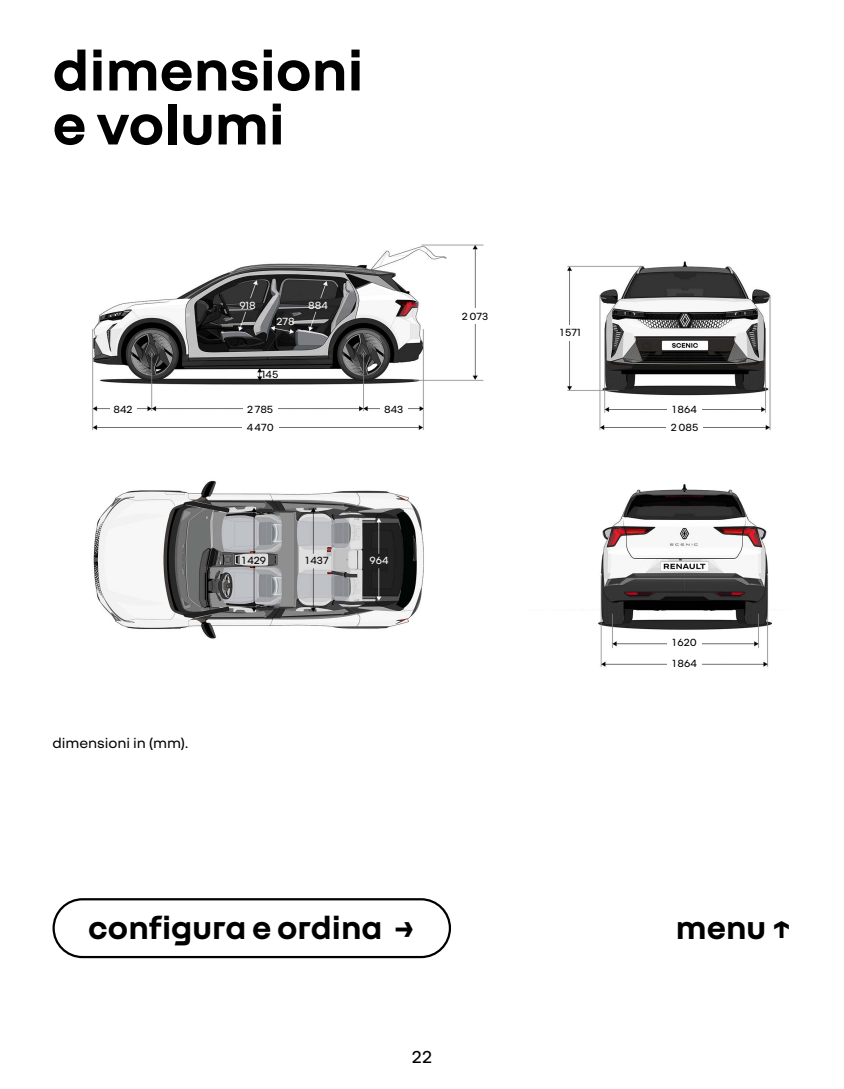
<style>
.page{position:relative;width:844px;height:1089px;background:#fff}
.page>*{position:absolute;margin:0;border:0;box-sizing:border-box;transform-origin:0 0}
.t1{font:700 59.25px/54px "Nouvel R";color:#000}
.t2{font:700 33.75px "Nouvel R";color:#000}
.t3{font:18.75px "Nouvel R";color:#000}
.t4{font:15px "Nouvel R";letter-spacing:-.005em;color:#000}
.t5{font:11.25px/18.8px "Nouvel R";color:#000}
.t6{font:11.25px "Nouvel R";color:#fff}
</style>
<div class="page">
<img style="left:92px;top:244px;width:392px;height:395px">
<img style="left:567px;top:261px;width:205px;height:406px">
<div style="left:52px;top:898px;width:399px;height:60px;border:2px solid #000;border-radius:29px"></div>
<div style="left:667px;top:635px;width:34px;height:15px;background:#fff"></div>
<div style="left:667px;top:401px;width:34px;height:15px;background:#fff"></div>
<div style="left:666px;top:420px;width:37px;height:15px;background:#fff"></div>
<div style="left:555px;top:325px;width:30px;height:15px;background:#fff"></div>
<div style="left:110px;top:401px;width:26px;height:15px;background:#fff"></div>
<div style="left:457px;top:308px;width:36px;height:15px;background:#fff"></div>
<div style="left:243px;top:401px;width:34px;height:15px;background:#fff"></div>
<div style="left:242px;top:420px;width:36px;height:15px;background:#fff"></div>
<div style="left:380px;top:401px;width:27px;height:15px;background:#fff"></div>
<div style="left:667px;top:656px;width:34px;height:15px;background:#fff"></div>
<h1 class="t1" style="left:52px;top:40px;width:312px">dimensioni e volumi</h1>
<p class="t5" style="left:113px;top:399px;width:21px">842</p>
<p class="t6" style="left:239px;top:298px;width:18px">918</p>
<p class="t6" style="left:276px;top:314px;width:20px">278</p>
<p class="t6" style="left:308px;top:298px;width:21px">884</p>
<p class="t5" style="left:262px;top:364px;width:18px">145</p>
<p class="t5" style="left:247px;top:399px;width:28px">2785<br>4470</p>
<p class="t5" style="left:384px;top:399px;width:21px">843</p>
<p class="t5" style="left:242px;top:550px;width:25px">1429</p>
<p class="t5" style="left:305px;top:550px;width:25px">1437</p>
<p class="t6" style="left:369px;top:553px;width:21px">964</p>
<p class="t5" style="left:462px;top:306px;width:28px">2073</p>
<h3 class="t4" style="left:52px;top:733px;width:137px">dimensioni in (mm).</h3>
<h2 class="t2" style="left:88px;top:905px;width:328px">configura e ordina →</h2>
<h3 class="t3" style="left:412px;top:1045px;width:22px">22</h3>
<p class="t5" style="left:560px;top:322px;width:22px">1571</p>
<p class="t5" style="left:671px;top:399px;width:29px">1864<br>2085</p>
<p class="t5" style="left:672px;top:632px;width:26px">1620</p>
<p class="t5" style="left:672px;top:653px;width:26px">1864</p>
<h2 class="t2" style="left:676px;top:905px;width:117px">menu ↑</h2>
</div>
